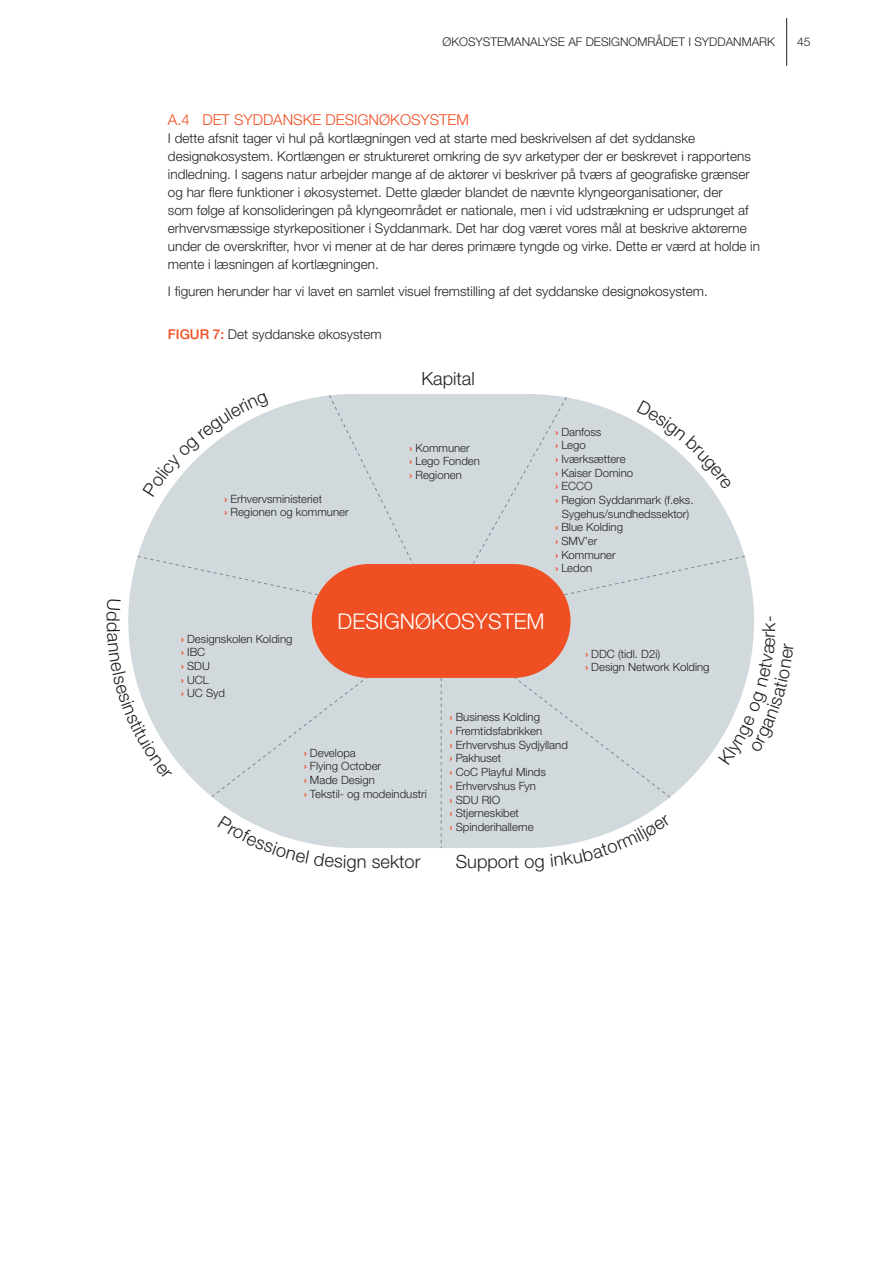
<style>
.page{position:relative;width:893px;height:1263px;background:#fff}
.page>*{position:absolute;margin:0;border:0;box-sizing:border-box;transform-origin:0 0}
.t1{font:300 24px "Helvetica Neue LT Std";color:#231f20}
.t2{font:300 21.6px "Helvetica Neue LT Std";color:#fff}
.t3{font:300 18.3px "Helvetica Neue LT Std";color:#231f20}
.t4{font:300 15px "Helvetica Neue LT Std";color:#f04e23}
.P_Body_text{font:300 13.5px/18px "Helvetica Neue LT Std";color:#231f20}
.P_Body_text_after_6{font:300 13.5px "Helvetica Neue LT Std";color:#231f20}
.t5{font:300 12px "Helvetica Neue LT Std";color:#231f20}
.t6{font:300 11.4px/13.6px "Helvetica Neue LTW1 G";color:#231f20}
.s1{font-weight:500;color:#f04e23}
.s2{font-family:"Helvetica Neue LT Std";font-weight:700;color:#f04f24}
</style>
<div class="page">
<hr style="left:786px;top:18px;width:1px;height:48px;background:#231f20">
<svg style="left:128px;top:394px;width:626px;height:454px"></svg>
<p class="t5" style="left:442px;top:35px;width:334px">ØKOSYSTEMANALYSE AF DESIGNOMRÅDET I SYDDANMARK</p>
<p class="t5" style="left:797px;top:35px;width:15px">45</p>
<h2 class="t4" style="left:168px;top:110px;width:302px">A.4 DET SYDDANSKE DESIGNØKOSYSTEM</h2>
<h2 class="P_Body_text" style="left:168px;top:129px;width:593px">I dette afsnit tager vi hul på kortlægningen ved at starte med beskrivelsen af det syddanske designøkosystem. Kortlængen er struktureret omkring de syv arketyper der er beskrevet i rapportens indledning. I sagens natur arbejder mange af de aktører vi beskriver på tværs af geografiske grænser og har flere funktioner i økosystemet. Dette glæder blandet de nævnte klyngeorganisationer, der<br>som følge af konsolideringen på klyngeområdet er nationale, men i vid udstrækning er udsprunget af erhvervsmæssige styrkepositioner i Syddanmark. Det har dog været vores mål at beskrive aktørerne under de overskrifter, hvor vi mener at de har deres primære tyngde og virke. Dette er værd at holde in mente i læsningen af kortlægningen.</h2>
<p class="P_Body_text_after_6" style="left:168px;top:282px;width:541px">I figuren herunder har vi lavet en samlet visuel fremstilling af det syddanske designøkosystem.</p>
<h2 class="P_Body_text" style="left:168px;top:325px;width:215px"><span class="s1">FIGUR 7:</span> Det syddanske økosystem</h2>
<p class="t1" style="left:271px;top:268px;width:341px">DET SYDDANSKE ØKOSYSTEM</p>
<p class="t6" style="left:225px;top:492px;width:126px"><span class="s2">›</span> Erhvervsministeriet<br><span class="s2">›</span> Regionen og kommuner</p>
<p class="t3" style="left:421px;top:368px;width:55px">Kapital</p>
<p class="t6" style="left:409px;top:441px;width:72px"><span class="s2">›</span> Kommuner<br><span class="s2">›</span> Lego Fonden <span class="s2">›</span> Regionen</p>
<p class="t6" style="left:555px;top:425px;width:48px"><span class="s2">›</span> Danfoss</p>
<p class="t6" style="left:555px;top:438px;width:32px"><span class="s2">›</span> Lego</p>
<p class="t6" style="left:555px;top:452px;width:72px"><span class="s2">›</span> Iværksættere</p>
<p class="t6" style="left:555px;top:466px;width:79px"><span class="s2">›</span> Kaiser Domino</p>
<p class="t6" style="left:555px;top:479px;width:39px"><span class="s2">›</span> ECCO</p>
<p class="t6" style="left:555px;top:493px;width:140px"><span class="s2">›</span> Region Syddanmark (f.eks.</p>
<p class="t6" style="left:562px;top:507px;width:129px">Sygehus/sundhedssektor)</p>
<p class="t6" style="left:555px;top:520px;width:69px"><span class="s2">›</span> Blue Kolding</p>
<p class="t6" style="left:555px;top:534px;width:44px"><span class="s2">›</span> SMV’er</p>
<p class="t6" style="left:555px;top:548px;width:62px"><span class="s2">›</span> Kommuner</p>
<p class="t6" style="left:555px;top:561px;width:38px"><span class="s2">›</span> Ledon</p>
<p class="t6" style="left:181px;top:632px;width:113px"><span class="s2">›</span> Designskolen Kolding <span class="s2">›</span> IBC<br><span class="s2">›</span> SDU<br><span class="s2">›</span> UCL<br><span class="s2">›</span> UC Syd</p>
<p class="t2" style="left:338px;top:608px;width:209px">DESIGNØKOSYSTEM</p>
<p class="t6" style="left:585px;top:647px;width:126px"><span class="s2">›</span> DDC (tidl. D2i)<br><span class="s2">›</span> Design Network Kolding</p>
<p class="t6" style="left:304px;top:746px;width:124px"><span class="s2">›</span> Developa<br><span class="s2">›</span> Flying October<br><span class="s2">›</span> Made Design<br><span class="s2">›</span> Tekstil- og modeindustri</p>
<p class="t3" style="left:357px;top:850px;width:65px">n sektor</p>
<p class="t6" style="left:450px;top:710px;width:120px"><span class="s2">›</span> Business Kolding<br><span class="s2">›</span> Fremtidsfabrikken<br><span class="s2">›</span> Erhvervshus Sydjylland <span class="s2">›</span> Pakhuset<br><span class="s2">›</span> CoC Playful Minds<br><span class="s2">›</span> Erhvervshus Fyn<br><span class="s2">›</span> SDU RIO<br><span class="s2">›</span> Stjerneskibet<br><span class="s2">›</span> Spinderihallerne</p>
<p class="t3" style="left:456px;top:850px;width:65px">Support</p>
</div>
